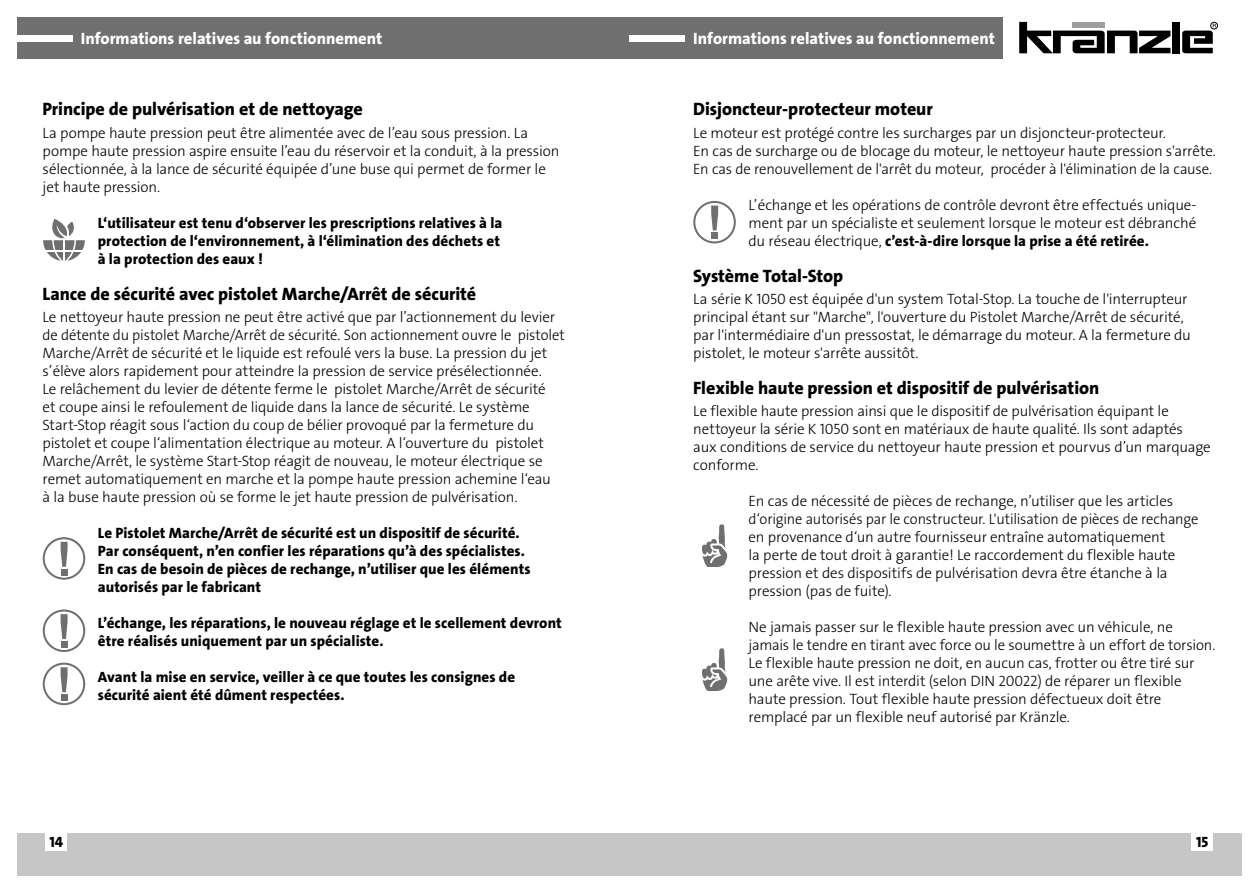
<style>
.page{position:relative;width:1259px;height:893px;background:#fff}
.page>*{position:absolute;margin:0;border:0;box-sizing:border-box;transform-origin:0 0}
.t1{font:18px "The Sans LP8 Ex Bld";letter-spacing:-.005em;color:#000}
.t2{font:16.5px "The Sans LP8 Ex Bld";color:#fff}
.t3{font:15px/18px "The Sans LP3 Lig";letter-spacing:-.01em;color:#000}
.t4{font:15px/18px "The Sans LP8 Ex Bld";letter-spacing:.005em;color:#000}
.s1{font-family:"The Sans LP3 Lig"}
</style>
<div class="page">
<div style="left:629px;top:833px;width:613px;height:43px;background:#c6c6c6"></div>
<div style="left:17px;top:833px;width:612px;height:43px;background:#c6c6c6"></div>
<div style="left:1191px;top:833px;width:22px;height:18px;background:#fff"></div>
<div style="left:46px;top:833px;width:21px;height:18px;background:#fff"></div>
<div style="left:17px;top:17px;width:985px;height:41px;background:#706f6f"></div>
<div style="left:17px;top:35px;width:55px;height:6px;background:#fff"></div>
<div style="left:629px;top:35px;width:56px;height:6px;background:#fff"></div>
<svg style="left:1019px;top:22px;width:151px;height:31px"></svg>
<div style="left:1172px;top:22px;width:7px;height:31px;background:#000"></div>
<div style="left:1210px;top:22px;width:7px;height:7px;border:1px solid #000;border-radius:50%"></div>
<svg style="left:1182px;top:24px;width:34px;height:29px"></svg>
<svg style="left:43px;top:219px;width:42px;height:42px"></svg>
<svg style="left:43px;top:537px;width:42px;height:43px"></svg>
<svg style="left:43px;top:609px;width:42px;height:43px"></svg>
<svg style="left:43px;top:663px;width:42px;height:42px"></svg>
<div style="left:61px;top:694px;width:6px;height:7px;background:#706f6f"></div>
<svg style="left:702px;top:524px;width:26px;height:43px"></svg>
<svg style="left:693px;top:201px;width:43px;height:42px"></svg>
<div style="left:711px;top:233px;width:7px;height:6px;background:#706f6f"></div>
<svg style="left:702px;top:648px;width:26px;height:43px"></svg>
<p class="t2" style="left:81px;top:28px;width:303px">Informations relatives au fonctionnement</p>
<p class="t2" style="left:693px;top:28px;width:303px">Informations relatives au fonctionnement</p>
<p class="t1" style="left:43px;top:98px;width:322px">Principe de pulvérisation et de nettoyage</p>
<p class="t3" style="left:43px;top:124px;width:518px">La pompe haute pression peut être alimentée avec de l’eau sous pression. La pompe haute pression aspire ensuite l’eau du réservoir et la conduit, à la pression sélectionnée, à la lance de sécurité équipée d’une buse qui permet de former le jet haute pression.</p>
<p class="t4" style="left:98px;top:214px;width:406px">L‘utilisateur est tenu d‘observer les prescriptions relatives à la protection de l‘environnement, à l‘élimination des déchets et à la protection des eaux !</p>
<p class="t1" style="left:43px;top:282px;width:435px">Lance de sécurité avec pistolet Marche/Arrêt de sécurité</p>
<p class="t3" style="left:43px;top:308px;width:524px">Le nettoyeur haute pression ne peut être activé que par l’actionnement du levier de détente du pistolet Marche/Arrêt de sécurité. Son actionnement ouvre le pistolet Marche/Arrêt de sécurité et le liquide est refoulé vers la buse. La pression du jet s’élève alors rapidement pour atteindre la pression de service présélectionnée.<br>Le relâchement du levier de détente ferme le pistolet Marche/Arrêt de sécurité<br>et coupe ainsi le refoulement de liquide dans la lance de sécurité. Le système Start-Stop réagit sous l‘action du coup de bélier provoqué par la fermeture du pistolet et coupe l‘alimentation électrique au moteur. A l‘ouverture du pistolet Marche/Arrêt, le système Start-Stop réagit de nouveau, le moteur électrique se remet automatiquement en marche et la pompe haute pression achemine l‘eau<br>à la buse haute pression où se forme le jet haute pression de pulvérisation.</p>
<p class="t4" style="left:98px;top:524px;width:434px">Le Pistolet Marche/Arrêt de sécurité est un dispositif de sécurité.<br>Par conséquent, n’en confier les réparations qu’à des spécialistes.<br>En cas de besoin de pièces de rechange, n’utiliser que les éléments autorisés par le fabricant</p>
<p class="t4" style="left:98px;top:614px;width:465px">L’échange, les réparations, le nouveau réglage et le scellement devront être réalisés uniquement par un spécialiste.</p>
<p class="t4" style="left:98px;top:668px;width:419px">Avant la mise en service, veiller à ce que toutes les consignes de sécurité aient été dûment respectées.</p>
<p class="t1" style="left:693px;top:98px;width:241px">Disjoncteur-protecteur moteur</p>
<p class="t3" style="left:693px;top:124px;width:524px">Le moteur est protégé contre les surcharges par un disjoncteur-protecteur.<br>En cas de surcharge ou de blocage du moteur, le nettoyeur haute pression s'arrête.<br>En cas de renouvellement de l'arrêt du moteur, procéder à l'élimination de la cause.</p>
<p class="t3" style="left:748px;top:196px;width:449px">L’échange et les opérations de contrôle devront être effectués unique&shy;ment par un spécialiste et seulement lorsque le moteur est débranché</p>
<p class="t4" style="left:748px;top:232px;width:402px"><span class="s1">du réseau électrique,</span> c’est-à-dire lorsque la prise a été retirée.</p>
<p class="t1" style="left:693px;top:264px;width:152px">Système Total-Stop</p>
<p class="t3" style="left:693px;top:290px;width:499px">La série K 1050 est équipée d'un system Total-Stop. La touche de l'interrupteur principal étant sur "Marche", l'ouverture du Pistolet Marche/Arrêt de sécurité, par l'intermédiaire d'un pressostat, le démarrage du moteur. A la fermeture du pistolet, le moteur s'arrête aussitôt.</p>
<p class="t1" style="left:693px;top:376px;width:407px">Flexible haute pression et dispositif de pulvérisation</p>
<p class="t3" style="left:693px;top:402px;width:519px">Le flexible haute pression ainsi que le dispositif de pulvérisation équipant le nettoyeur la série K 1050 sont en matériaux de haute qualité. Ils sont adaptés<br>aux conditions de service du nettoyeur haute pression et pourvus d’un marquage conforme.</p>
<p class="t3" style="left:748px;top:492px;width:451px">En cas de nécessité de pièces de rechange, n’utiliser que les articles d‘origine autorisés par le constructeur. L'utilisation de pièces de rechange en provenance d‘un autre fournisseur entraîne automatiquement<br>la perte de tout droit à garantie! Le raccordement du flexible haute pression et des dispositifs de pulvérisation devra être étanche à la pression (pas de fuite).</p>
<p class="t3" style="left:748px;top:618px;width:468px">Ne jamais passer sur le flexible haute pression avec un véhicule, ne jamais le tendre en tirant avec force ou le soumettre à un effort de torsion.<br>Le flexible haute pression ne doit, en aucun cas, frotter ou être tiré sur une arête vive. Il est interdit (selon DIN 20022) de réparer un flexible haute pression. Tout flexible haute pression défectueux doit être remplacé par un flexible neuf autorisé par Kränzle.</p>
<p class="t4" style="left:49px;top:833px;width:15px">14</p>
<p class="t4" style="left:1196px;top:833px;width:14px">15</p>
</div>
